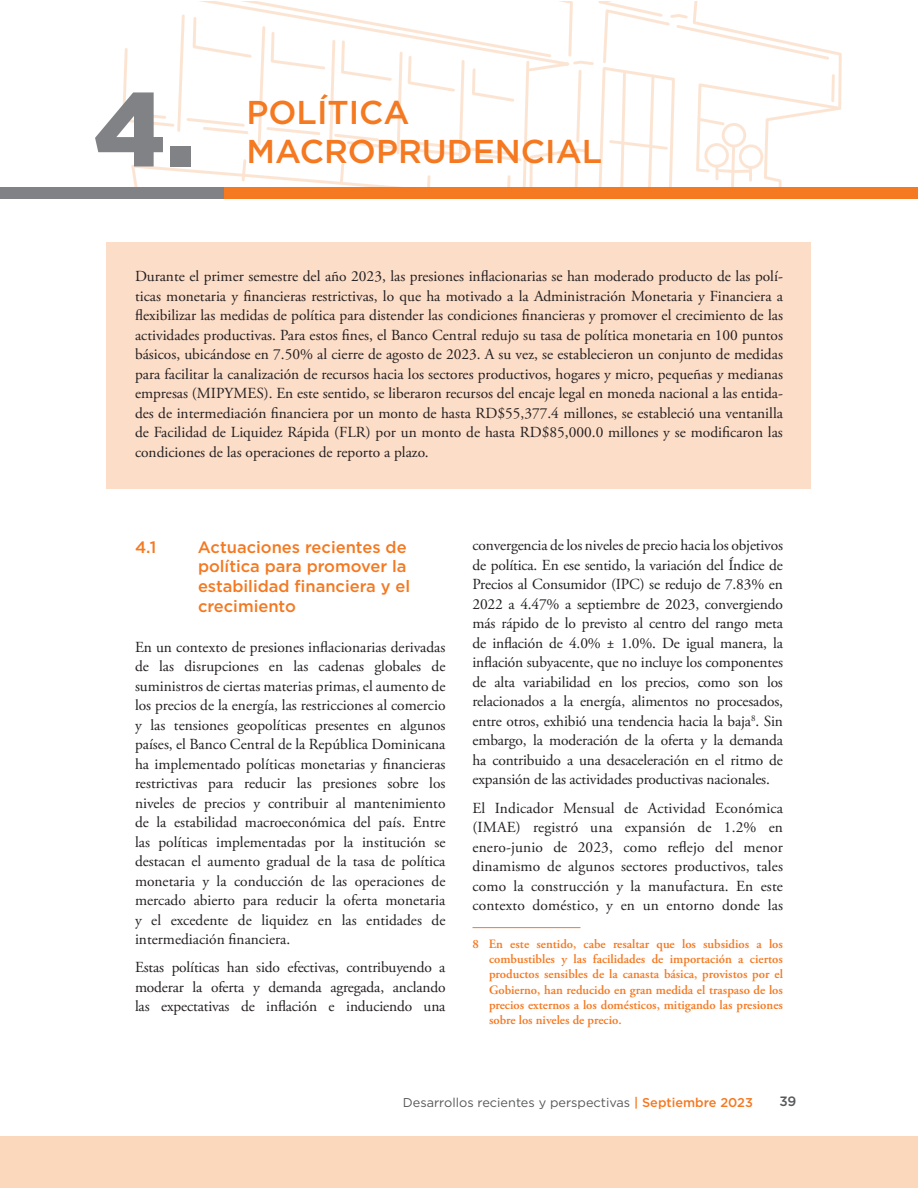
<style>
.page{position:relative;width:918px;height:1188px;background:#fff}
.page>*{position:absolute;margin:0;border:0;box-sizing:border-box;transform-origin:0 0}
.Cap_Update{font:900 105px "Gotham";color:#808285}
.Cap_Update-2{font:500 33px "Gotham";color:#f47921}
.Tit_up{font:500 16.5px/19.8px "Gotham";color:#f47921}
.TEX{font:15.3px/19.5px "Adobe Garamond Pro";letter-spacing:-.005em;color:#231f20;text-align:justify}
.TEX_cuadro{font:15.3px/19.5px "Adobe Garamond Pro";color:#231f20;text-align:justify}
.t1{font:500 13.5px "Gotham";color:#57585a}
.FootNote{font:600 12.75px/15.3px "Adobe Garamond Pro";color:#f47921;text-align:justify}
.t2{font:12.75px "Gotham";color:#57585a}
.s1{font-weight:500;color:#f47921}
</style>
<div class="page">
<div style="left:223px;top:187px;width:695px;height:11px;background:#f47921"></div>
<div style="left:0;top:187px;width:223px;height:11px;background:#808285"></div>
<svg style="left:121px;top:2px;width:721px;height:185px"></svg>
<div style="left:0;top:1137px;width:918px;height:51px;background:#fbd7bc"></div>
<div style="left:107px;top:242px;width:704px;height:246px;background:#fcddc8"></div>
<hr style="left:472px;top:927px;width:108px;height:1px;background:#f47921">
<p class="Cap_Update" style="left:94px;top:57px;width:104px">4.</p>
<p class="Cap_Update-2" style="left:246px;top:91px;width:165px">POLÍTICA</p>
<p class="Cap_Update-2" style="left:246px;top:130px;width:357px">MACROPRUDENCIAL</p>
<p class="TEX_cuadro" style="left:135px;top:267px;width:650px">Durante el primer semestre del año 2023, las presiones inflacionarias se han moderado producto de las polí&shy;ticas monetaria y financieras restrictivas, lo que ha motivado a la Administración Monetaria y Financiera a flexibilizar las medidas de política para distender las condiciones financieras y promover el crecimiento de las actividades productivas. Para estos fines, el Banco Central redujo su tasa de política monetaria en 100 puntos básicos, ubicándose en 7.50% al cierre de agosto de 2023. A su vez, se establecieron un conjunto de medidas para facilitar la canalización de recursos hacia los sectores productivos, hogares y micro, pequeñas y medianas empresas (MIPYMES). En este sentido, se liberaron recursos del encaje legal en moneda nacional a las entida&shy;des de intermediación financiera por un monto de hasta RD$55,377.4 millones, se estableció una ventanilla de Facilidad de Liquidez Rápida (FLR) por un monto de hasta RD$85,000.0 millones y se modificaron las condiciones de las operaciones de reporto a plazo.</p>
<p class="Tit_up" style="left:135px;top:537px;width:23px">4.1</p>
<p class="Tit_up" style="left:198px;top:537px;width:214px">Actuaciones recientes de política para promover la estabilidad financiera y el crecimiento</p>
<p class="TEX" style="left:135px;top:638px;width:312px">En un contexto de presiones inflacionarias derivadas de las disrupciones en las cadenas globales de suministros de ciertas materias primas, el aumento de los precios de la energía, las restricciones al comercio y las tensiones geopolíticas presentes en algunos países, el Banco Central de la República Dominicana ha implementado políticas monetarias y financieras restrictivas para reducir las presiones sobre los niveles de precios y contribuir al mantenimiento de la estabilidad macroeconómica del país. Entre las políticas implementadas por la institución se destacan el aumento gradual de la tasa de política monetaria y la conducción de las operaciones de mercado abierto para reducir la oferta monetaria y el excedente de liquidez en las entidades de intermediación financiera.</p>
<p class="TEX" style="left:135px;top:958px;width:312px">Estas políticas han sido efectivas, contribuyendo a moderar la oferta y demanda agregada, anclando las expectativas de inflación e induciendo una</p>
<p class="TEX" style="left:472px;top:536px;width:312px">convergencia de los niveles de precio hacia los objetivos de política. En ese sentido, la variación del Índice de Precios al Consumidor (IPC) se redujo de 7.83% en 2022 a 4.47% a septiembre de 2023, convergiendo más rápido de lo previsto al centro del rango meta de inflación de 4.0% ± 1.0%. De igual manera, la inflación subyacente, que no incluye los componentes de alta variabilidad en los precios, como son los relacionados a la energía, alimentos no procesados, entre otros, exhibió una tendencia hacia la baja<sup>8</sup>. Sin embargo, la moderación de la oferta y la demanda ha contribuido a una desaceleración en el ritmo de expansión de las actividades productivas nacionales.</p>
<p class="TEX" style="left:472px;top:799px;width:312px">El Indicador Mensual de Actividad Económica (IMAE) registró una expansión de 1.2% en enero-junio de 2023, como reflejo del menor dinamismo de algunos sectores productivos, tales como la construcción y la manufactura. En este contexto doméstico, y en un entorno donde las</p>
<p class="FootNote" style="left:489px;top:936px;width:296px;text-indent:-16px">8 En este sentido, cabe resaltar que los subsidios a los combustibles y las facilidades de importación a ciertos productos sensibles de la canasta básica, provistos por el Gobierno, han reducido en gran medida el traspaso de los precios externos a los domésticos, mitigando las presiones sobre los niveles de precio.</p>
<p class="t2" style="left:403px;top:1095px;width:352px">Desarrollos recientes y perspectivas <span class="s1">| Septiembre 2023</span></p>
<p class="t1" style="left:779px;top:1093px;width:19px">39</p>
</div>
